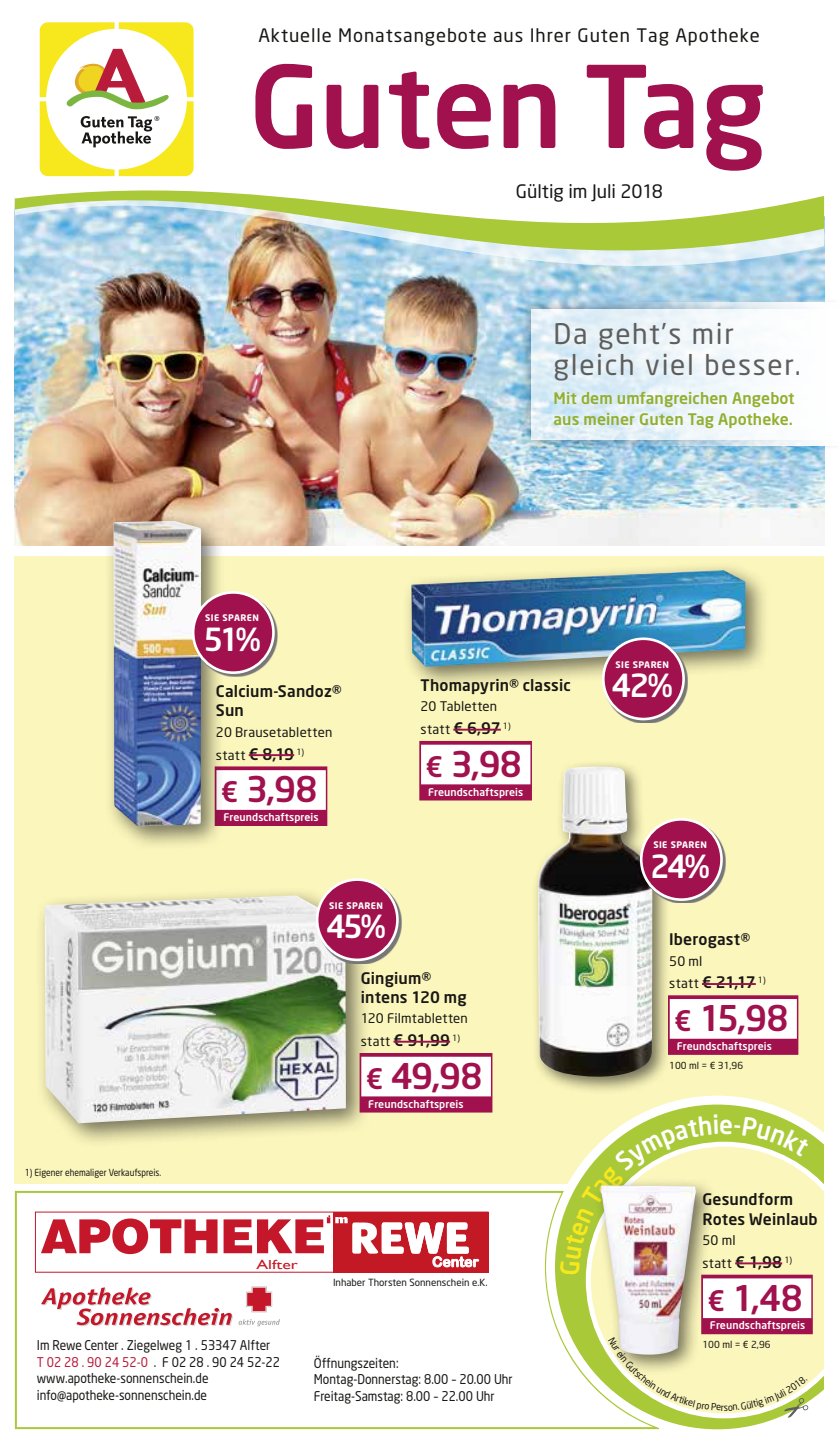
<style>
.page{position:relative;width:839px;height:1444px;background:#fff}
.page>*{position:absolute;margin:0;border:0;box-sizing:border-box;transform-origin:0 0}
.t1{font:500 112px "Neo Sans";color:#a0114d}
.t2{font:500 35px "Neo Sans";letter-spacing:-.025em;color:#a0114d}
.t3{font:500 31.5px "Neo Sans";letter-spacing:-.09em;color:#fff}
.t4{font:28px/31.5px "Neo Sans";letter-spacing:.06em;color:#5e5e5d}
.t5{font:18.38px "Neo Sans";letter-spacing:.05em;color:#181715}
.t6{font:18.38px "Neo Sans";letter-spacing:-.005em;color:#181715}
.t7{font:500 15.75px/19.2px "Neo Sans";letter-spacing:.01em;color:#181715}
.t8{font:500 15.75px/21px "Neo Sans";letter-spacing:.005em;color:#92af2f}
.t9{font:13.3px/16.4px "Neo Sans";color:#181715;scale:.9 1}
.t10{font:13.12px/22.8px "Neo Sans";letter-spacing:.015em;color:#181715}
.t11{font:13.12px "Gill Sans";color:#c31924;scale:1.34 1}
.t12{font:500 10.5px "Neo Sans";letter-spacing:.01em;color:#fff}
.t13{font:9.8px "Neo Sans";color:#181715}
.t14{font:9.62px "Neo Sans";color:#181715;scale:.88 1}
.t15{font:9.62px "Neo Sans";color:#181715}
.t16{font:700 8.92px "Neo Sans";letter-spacing:.05em;color:#fff}
.s1{font-weight:500;font-size:15.75px}
.s2{font-size:28px}
.s3{font-weight:400;font-size:13.12px}
.s4{color:#b91c3b}
</style>
<div class="page">
<img style="left:15px;top:301px;width:808px;height:245px">
<div style="left:519px;top:298px;width:319px;height:153px;background:#181715;opacity:.6"></div>
<svg style="left:531px;top:309px;width:94px;height:130px;fill:#dfeef7"></svg>
<svg style="left:625px;top:302px;width:213px;height:144px;fill:#f4f9fc"></svg>
<div style="left:15px;top:556px;width:808px;height:627px;background:#fbf6bb"></div>
<svg style="left:40px;top:22px;width:153px;height:139px"></svg>
<img style="left:15px;top:161px;width:808px;height:140px">
<svg style="left:14px;top:1190px;width:532px;height:240px"></svg>
<svg style="left:546px;top:1095px;width:278px;height:335px"></svg>
<svg style="left:585px;top:1141px;width:238px;height:277px"></svg>
<div style="left:823px;top:1099px;width:15px;height:345px;background:#fff"></div>
<div style="left:592px;top:1177px;width:124px;height:198px;background:#181715;opacity:.6"></div>
<img style="left:600px;top:1274px;width:96px;height:80px">
<div style="left:701px;top:1274px;width:111px;height:60px;background:#a0114d"></div>
<div style="left:702px;top:1278px;width:109px;height:40px;background:#fff"></div>
<div style="left:667px;top:995px;width:131px;height:60px;background:#a0114d"></div>
<div style="left:669px;top:999px;width:127px;height:39px;background:#fff"></div>
<hr style="left:701px;top:983px;width:54px;height:2px;background:#a0114d">
<div style="left:530px;top:759px;width:141px;height:336px;background:#181715;opacity:.6"></div>
<img style="left:538px;top:766px;width:114px;height:312px">
<svg style="left:642px;top:820px;width:83px;height:83px"></svg>
<div style="left:641px;top:819px;width:80px;height:80px;background:#a0114d;border-radius:50%"></div>
<div style="left:639px;top:818px;width:83px;height:83px;border:3px solid #fff;border-radius:50%"></div>
<div style="left:419px;top:741px;width:113px;height:59px;background:#a0114d"></div>
<div style="left:421px;top:744px;width:109px;height:40px;background:#fff"></div>
<hr style="left:453px;top:728px;width:47px;height:2px;background:#a0114d">
<div style="left:402px;top:560px;width:367px;height:131px;background:#181715;opacity:.6"></div>
<img style="left:411px;top:570px;width:334px;height:97px">
<svg style="left:604px;top:640px;width:83px;height:83px"></svg>
<div style="left:603px;top:639px;width:80px;height:80px;background:#a0114d;border-radius:50%"></div>
<div style="left:602px;top:637px;width:82px;height:83px;border:3px solid #fff;border-radius:50%"></div>
<div style="left:215px;top:766px;width:112px;height:60px;background:#a0114d"></div>
<div style="left:216px;top:770px;width:110px;height:40px;background:#fff"></div>
<hr style="left:249px;top:754px;width:45px;height:2px;background:#a0114d">
<div style="left:104px;top:511px;width:121px;height:340px;background:#181715;opacity:.6"></div>
<img style="left:113px;top:521px;width:88px;height:305px">
<svg style="left:194px;top:593px;width:83px;height:83px"></svg>
<div style="left:193px;top:592px;width:80px;height:80px;background:#a0114d;border-radius:50%"></div>
<div style="left:192px;top:591px;width:83px;height:83px;border:3px solid #fff;border-radius:50%"></div>
<div style="left:35px;top:885px;width:336px;height:263px;background:#181715;opacity:.6"></div>
<img style="left:45px;top:895px;width:301px;height:228px">
<div style="left:359px;top:1053px;width:133px;height:59px;background:#a0114d"></div>
<div style="left:361px;top:1056px;width:130px;height:40px;background:#fff"></div>
<hr style="left:393px;top:1040px;width:57px;height:2px;background:#a0114d">
<svg style="left:318px;top:880px;width:83px;height:83px"></svg>
<div style="left:317px;top:879px;width:80px;height:81px;background:#a0114d;border-radius:50%"></div>
<div style="left:316px;top:878px;width:82px;height:83px;border:3px solid #fff;border-radius:50%"></div>
<svg style="left:559px;top:1114px;width:250px;height:160px"></svg>
<svg style="left:608px;top:1336px;width:200px;height:81px"></svg>
<h3 class="t5" style="left:258px;top:24px;width:503px">Aktuelle Monatsangebote aus Ihrer Guten Tag Apotheke</h3>
<h1 class="t1" style="left:249px;top:36px;width:518px">Guten Tag</h1>
<h3 class="t6" style="left:516px;top:180px;width:149px">Gültig im Juli 2018</h3>
<p class="t16" style="left:205px;top:612px;width:55px">SIE SPAREN</p>
<h3 class="t3" style="left:203px;top:619px;width:59px">51%</h3>
<h3 class="t4" style="left:553px;top:317px;width:249px">Da geht’s mir gleich viel besser.</h3>
<p class="t8" style="left:553px;top:387px;width:242px">Mit dem umfangreichen Angebot aus meiner Guten Tag Apotheke.</p>
<p class="t16" style="left:615px;top:658px;width:55px">SIE SPAREN</p>
<p class="t7" style="left:216px;top:681px;width:127px">Calcium-Sandoz®</p>
<h3 class="t3" style="left:611px;top:666px;width:63px">42%</h3>
<p class="t7" style="left:216px;top:700px;width:29px">Sun</p>
<p class="t10" style="left:216px;top:720px;width:118px">20 Brausetabletten statt <span class="s1">€ 8,19</span> <sup>1)</sup></p>
<h2 class="t2" style="left:221px;top:767px;width:98px"><span class="s2">€</span> 3,98</h2>
<p class="t12" style="left:223px;top:810px;width:97px">Freundschaftspreis</p>
<p class="t7" style="left:420px;top:675px;width:152px">Thomapyrin® classic</p>
<p class="t10" style="left:420px;top:695px;width:92px">20 Tabletten statt <span class="s1">€ 6,97</span> <sup>1)</sup></p>
<h2 class="t2" style="left:425px;top:742px;width:98px"><span class="s2">€</span> 3,98</h2>
<p class="t12" style="left:428px;top:785px;width:97px">Freundschaftspreis</p>
<p class="t14" style="left:25px;top:1166px;width:156px">1) Eigener ehemaliger Verkaufspreis.</p>
<p class="t16" style="left:329px;top:899px;width:55px">SIE SPAREN</p>
<h3 class="t3" style="left:326px;top:907px;width:62px">45%</h3>
<p class="t7" style="left:361px;top:968px;width:107px">Gingium® intens 120 mg</p>
<p class="t10" style="left:361px;top:1007px;width:109px">120 Filmtabletten</p>
<p class="t7" style="left:361px;top:1030px;width:101px"><span class="s3">statt</span> € 91,99 <sup>1)</sup></p>
<h2 class="t2" style="left:365px;top:1054px;width:118px"><span class="s2">€</span> 49,98</h2>
<p class="t12" style="left:368px;top:1097px;width:97px">Freundschaftspreis</p>
<p class="t11" style="left:256px;top:1256px;width:32px">Alfter</p>
<p class="t13" style="left:333px;top:1276px;width:156px">Inhaber Thorsten Sonnenschein e.K.</p>
<p class="t9" style="left:37px;top:1337px;width:272px">Im Rewe Center . Ziegelweg 1 . 53347 Alfter <span class="s4">T 02 28 . 90 24 52-0</span> . F 02 28 . 90 24 52-22 www.apotheke-sonnenschein.de info@apotheke-sonnenschein.de</p>
<p class="t9" style="left:314px;top:1354px;width:222px">Öff nungszeiten:<br>Montag-Donnerstag: 8.00 – 20.00 Uhr<br>Freitag-Samstag: 8.00 – 22.00 Uhr</p>
<p class="t16" style="left:653px;top:839px;width:55px">SIE SPAREN</p>
<h3 class="t3" style="left:650px;top:846px;width:61px">24%</h3>
<p class="t7" style="left:669px;top:929px;width:83px">Iberogast®</p>
<p class="t10" style="left:669px;top:949px;width:35px">50 ml</p>
<p class="t7" style="left:669px;top:972px;width:98px"><span class="s3">statt</span> € 21,17 <sup>1)</sup></p>
<h2 class="t2" style="left:674px;top:996px;width:116px"><span class="s2">€</span> 15,98</h2>
<p class="t12" style="left:676px;top:1039px;width:97px">Freundschaftspreis</p>
<p class="t15" style="left:669px;top:1059px;width:76px">100 ml = € 31,96</p>
<p class="t7" style="left:702px;top:1189px;width:117px">Gesundform<br>Rotes Weinlaub</p>
<p class="t10" style="left:702px;top:1228px;width:91px">50 ml<br>statt <span class="s1">€ 1,98</span> <sup>1)</sup></p>
<h2 class="t2" style="left:707px;top:1275px;width:97px"><span class="s2">€</span> 1,48</h2>
<p class="t12" style="left:709px;top:1319px;width:97px">Freundschaftspreis</p>
<p class="t15" style="left:702px;top:1338px;width:70px">100 ml = € 2,96</p>
</div>
